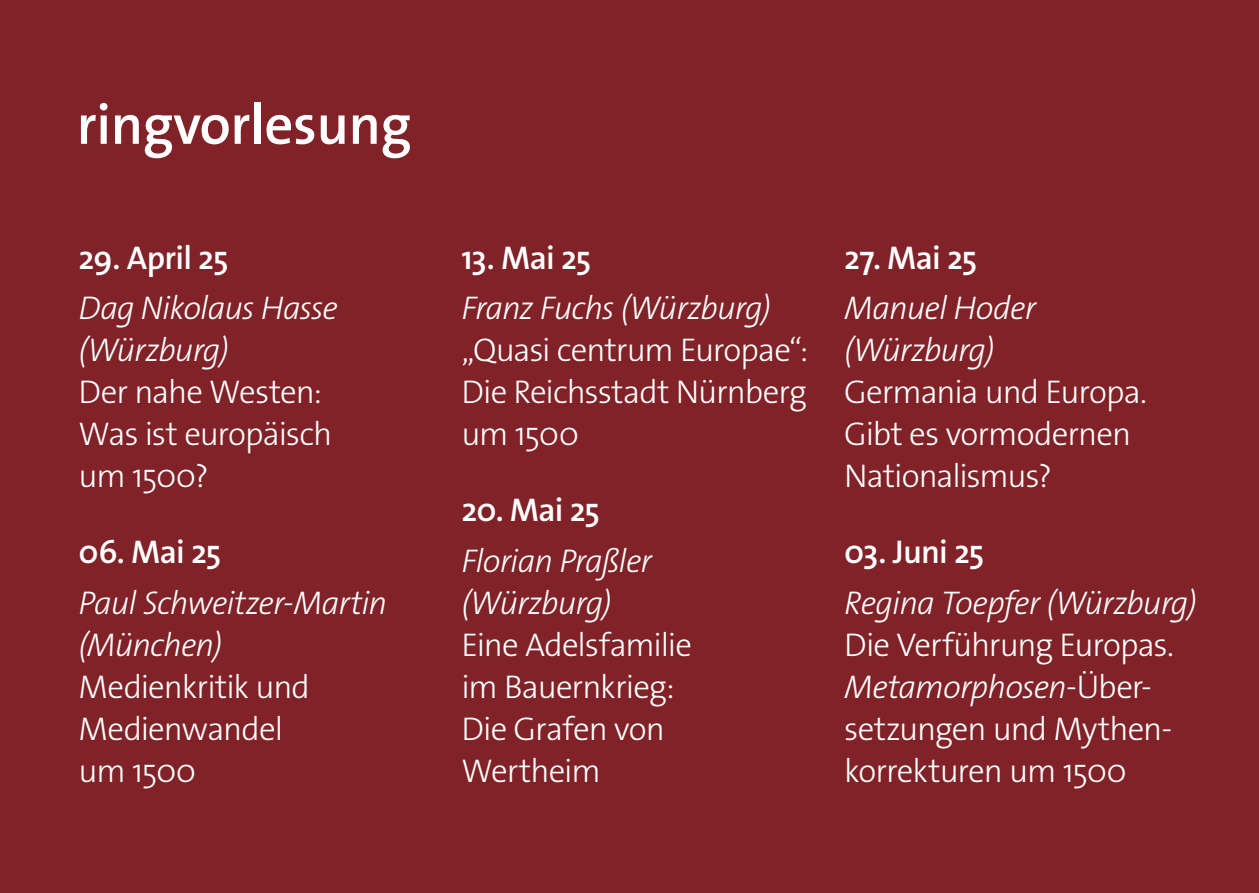
<style>
.page{position:relative;width:1259px;height:893px;background:#802228}
.page>*{position:absolute;margin:0;border:0;box-sizing:border-box;transform-origin:0 0}
.t1{font:600 57px "The Sans Os F";letter-spacing:-.01em;color:#fff}
.t2{font:300 33px/42px "The Sans Os F";letter-spacing:-.03em;color:#fff}
.t3{font:italic 300 33px/42px "The Sans Os F";letter-spacing:-.03em;color:#fff}
.t4{font:600 33px "The Sans Os F";letter-spacing:-.025em;color:#fff}
.s1{font-style:italic}
</style>
<div class="page">
<h1 class="t1" style="left:76px;top:88px;width:336px">ringvorlesung</h1>
<p class="t4" style="left:79px;top:236px;width:151px">29. April 25</p>
<p class="t3" style="left:79px;top:287px;width:261px">Dag Nikolaus Hasse (Würzburg)</p>
<p class="t2" style="left:79px;top:371px;width:255px">Der nahe Westen:<br>Was ist europäisch um 1500?</p>
<p class="t4" style="left:79px;top:531px;width:144px">06. Mai 25</p>
<p class="t3" style="left:79px;top:582px;width:310px">Paul Schweitzer-Martin (München)</p>
<p class="t2" style="left:79px;top:666px;width:233px">Medienkritik und<br>Medienwandel um 1500</p>
<p class="t4" style="left:461px;top:236px;width:131px">13. Mai 25</p>
<p class="t3" style="left:461px;top:287px;width:311px">Franz Fuchs (Würzburg)</p>
<p class="t2" style="left:461px;top:329px;width:348px;text-align:justify">„Quasi centrum Europae“:<br>Die Reichsstadt Nürnberg um 1500</p>
<p class="t4" style="left:461px;top:489px;width:140px">20. Mai 25</p>
<p class="t3" style="left:461px;top:540px;width:192px">Florian Praßler (Würzburg)</p>
<p class="t2" style="left:461px;top:624px;width:232px">Eine Adelsfamilie im Bauernkrieg:<br>Die Grafen von<br>Wertheim</p>
<p class="t4" style="left:844px;top:236px;width:135px">27. Mai 25</p>
<p class="t3" style="left:844px;top:287px;width:194px">Manuel Hoder (Würzburg)</p>
<p class="t2" style="left:844px;top:371px;width:304px">Germania und Europa.<br>Gibt es vormodernen<br>Nationalismus?</p>
<p class="t4" style="left:844px;top:531px;width:141px">03. Juni 25</p>
<p class="t3" style="left:844px;top:582px;width:354px">Regina Toepfer (Würzburg)</p>
<p class="t2" style="left:844px;top:624px;width:331px">Die Verführung Europas.<br><span class="s1">Metamorphosen</span>-Über&shy;setzungen und Mythen&shy;korrekturen um 1500</p>
</div>
